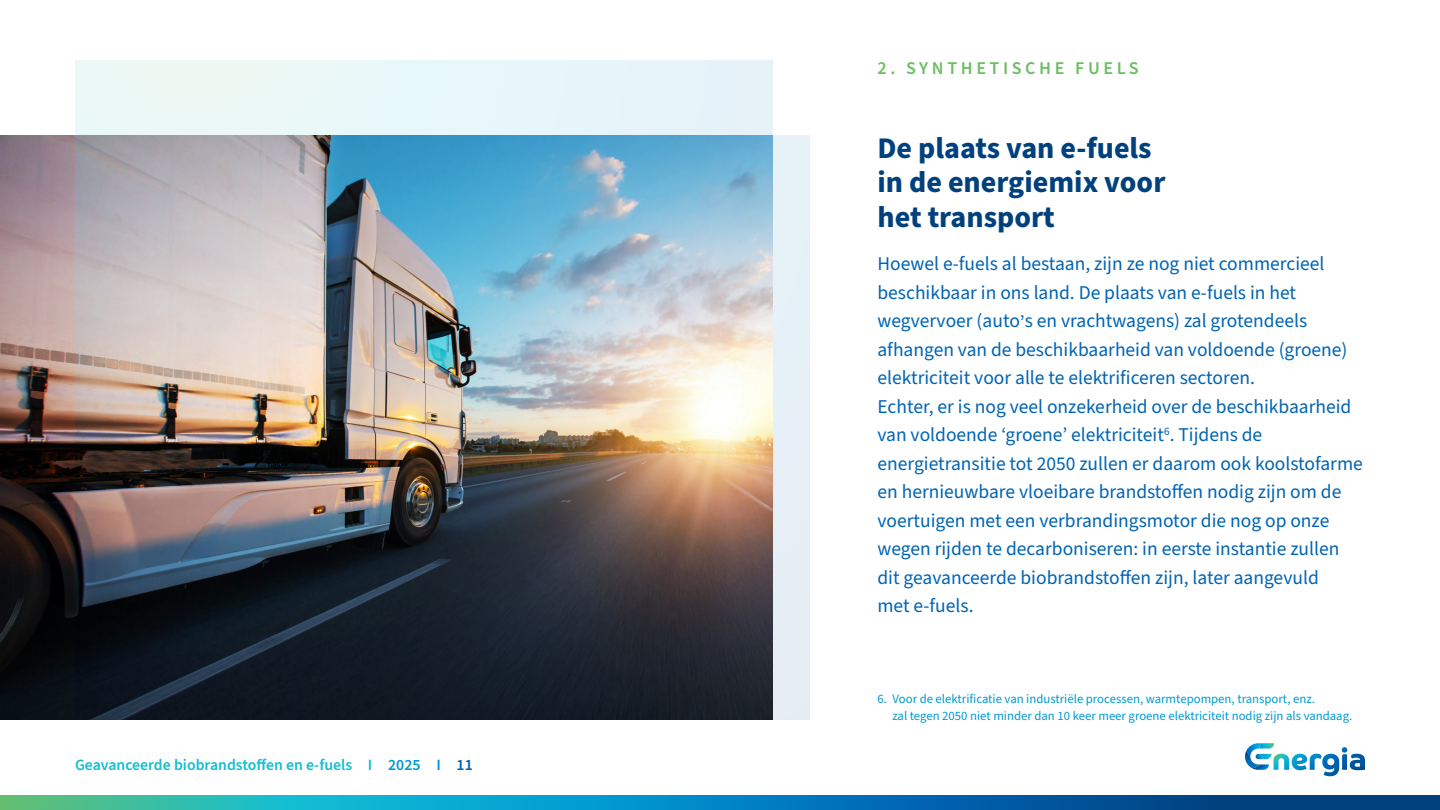
<style>
.page{position:relative;width:1440px;height:810px;background:#fff}
.page>*{position:absolute;margin:0;border:0;box-sizing:border-box;transform-origin:0 0}
.Tabel-tekst-regular{font:700 30px/34.5px "Source Sans Pro";color:#00417d}
.Tabel-tekst-regular-2{font:19.5px/28.5px "Source Sans Pro";color:#0064b4}
.Tabel-tekst-regular-3{font:600 18px "Source Sans Pro";letter-spacing:.2em;color:#6ebe64}
.t1{font:600 15.75px "Source Sans Pro";color:#14bed2}
.Tabel-tekst-regular-4{font:12.75px/17.2px "Source Sans Pro";color:#009bd2}
.s1{color:#009bd2}
.s2{color:#0064b4}
</style>
<div class="page">
<svg style="left:0;top:795px;width:1440px;height:15px;background:#0e82ab"></svg>
<svg style="left:1310px;top:747px;width:55px;height:29px"></svg>
<svg style="left:1245px;top:743px;width:29px;height:27px"></svg>
<img style="left:0;top:135px;width:75px;height:585px">
<div style="left:75px;top:60px;width:697px;height:660px;background:#e7f8f9"></div>
<img style="left:75px;top:135px;width:735px;height:585px">
<p class="t1" style="left:75px;top:754px;width:399px">Geavanceerde biobrandstoffen en e-fuels I <span class="s1">2025 I</span> <span class="s2">11</span></p>
<p class="Tabel-tekst-regular-3" style="left:878px;top:56px;width:263px">2. SYNTHETISCHE FUELS</p>
<p class="Tabel-tekst-regular" style="left:878px;top:131px;width:289px">De plaats van e-fuels in de energiemix voor het transport</p>
<p class="Tabel-tekst-regular-2" style="left:878px;top:250px;width:487px">Hoewel e-fuels al bestaan, zijn ze nog niet commercieel beschikbaar in ons land. De plaats van e-fuels in het wegvervoer (autoʼs en vrachtwagens) zal grotendeels afhangen van de beschikbaarheid van voldoende (groene) elektriciteit voor alle te elektrificeren sectoren.<br>Echter, er is nog veel onzekerheid over de beschikbaarheid van voldoende ‘groene’ elektriciteit<sup>6</sup>. Tijdens de energietransitie tot 2050 zullen er daarom ook koolstofarme en hernieuwbare vloeibare brandstoffen nodig zijn om de voertuigen met een verbrandingsmotor die nog op onze wegen rijden te decarboniseren: in eerste instantie zullen dit geavanceerde biobrandstoffen zijn, later aangevuld<br>met e-fuels.</p>
<p class="Tabel-tekst-regular-4" style="left:892px;top:690px;width:461px;text-indent:-15px">6. Voor de elektrificatie van industriële processen, warmtepompen, transport, enz.<br>zal tegen 2050 niet minder dan 10 keer meer groene elektriciteit nodig zijn als vandaag.</p>
</div>
